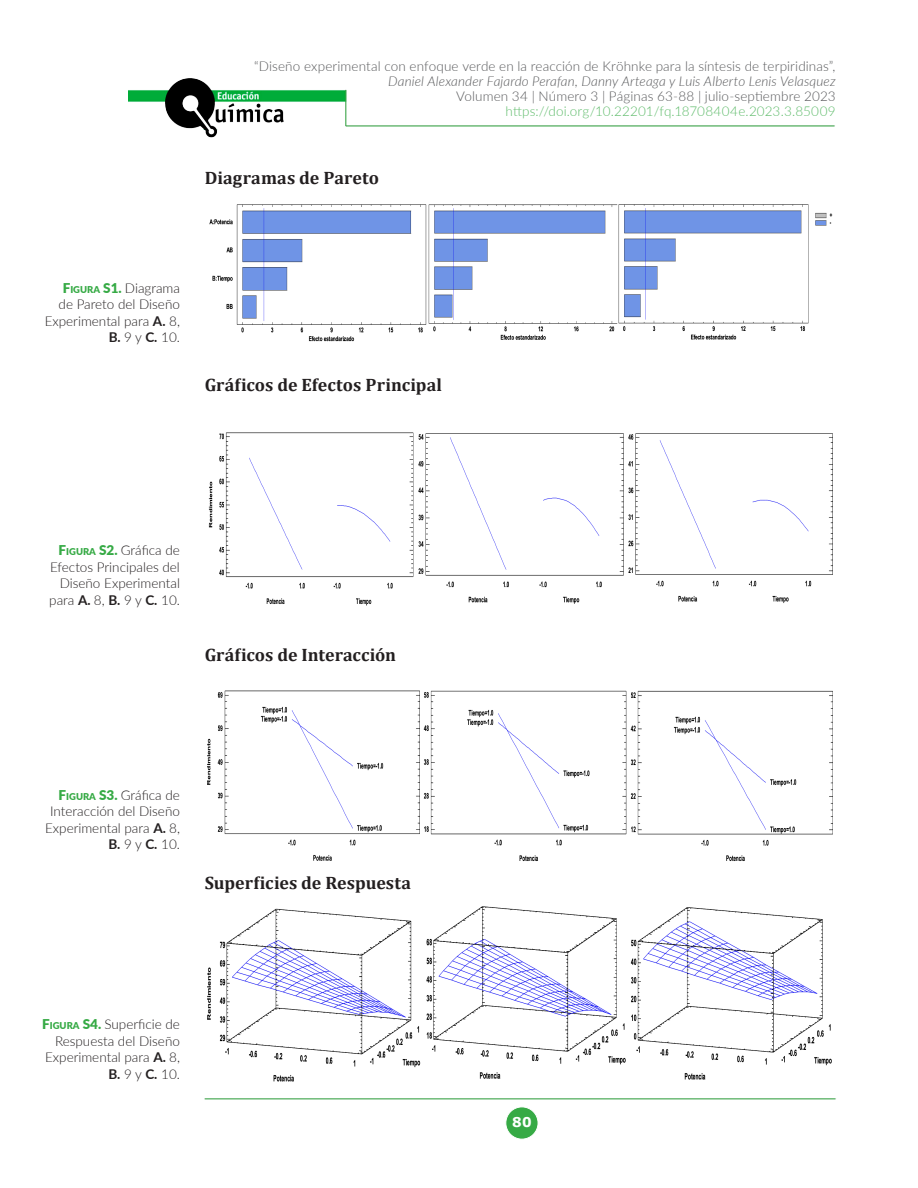
<style>
.page{position:relative;width:918px;height:1188px;background:#fff}
.page>*{position:absolute;margin:0;border:0;box-sizing:border-box;transform-origin:0 0}
.Subtitulo{font:700 18px "Cambria";color:#231f20}
.PieImg{font:300 13.5px/16.5px "Lato";color:#231f20;text-align:right}
.t1{font:300 13.5px "Lato";letter-spacing:.005em;color:#57585a}
.t2{font:italic 300 13.5px "Lato";letter-spacing:.01em;color:#57585a}
.t3{font:300 13.5px "Lato";letter-spacing:.01em;color:#5ebb6a}
.t4{font:700 13.5px "Verdana";color:#fff}
.s1{font-weight:900;color:#36aa45}
.s2{font-weight:900;font-size:9.45px;color:#36aa45}
.s3{font-weight:700}
</style>
<div class="page">
<img style="left:128px;top:78px;width:217px;height:59px">
<hr style="left:345px;top:125px;width:491px;height:2px;background:#85c38d">
<hr style="left:346px;top:126px;width:489px;height:1px;background:#36aa45">
<hr style="left:345px;top:89px;width:2px;height:38px;background:#231f20;opacity:.44">
<hr style="left:346px;top:90px;width:1px;height:36px;background:#36aa45">
<div style="left:506px;top:1107px;width:32px;height:32px;background:#36aa45;border-radius:50%"></div>
<div style="left:505px;top:1107px;width:33px;height:33px;border:1px solid #fff;border-radius:50%"></div>
<hr style="left:204px;top:1098px;width:632px;height:2px;background:#76be7f">
<hr style="left:205px;top:1099px;width:631px;height:1px;background:#36aa45">
<img style="left:209px;top:204px;width:624px;height:138px">
<img style="left:208px;top:432px;width:625px;height:174px">
<img style="left:207px;top:690px;width:626px;height:171px">
<img style="left:207px;top:906px;width:625px;height:176px">
<p class="t1" style="left:254px;top:56px;width:583px">“Diseño experimental con enfoque verde en la reacción de Kröhnke para la síntesis de terpiridinas”,</p>
<p class="t2" style="left:388px;top:71px;width:449px">Daniel Alexander Fajardo Perafan, Danny Arteaga y Luis Alberto Lenis Velasquez</p>
<p class="t1" style="left:456px;top:86px;width:381px">Volumen 34 | Número 3 | Páginas 63-88 | julio-septiembre 2023</p>
<p class="t3" style="left:506px;top:101px;width:332px">https://doi.org/10.22201/fq.18708404e.2023.3.85009</p>
<p class="Subtitulo" style="left:205px;top:165px;width:176px">Diagramas de Pareto</p>
<p class="PieImg" style="left:45px;top:279px;width:137px"><span class="s1">F</span><span class="s2">IGURA</span> <span class="s1">S1.</span> Diagrama<br>de Pareto del Diseño<br>Experimental para <span class="s3">A.</span> 8,<br><span class="s3">B.</span> 9 y <span class="s3">C.</span> 10.</p>
<p class="Subtitulo" style="left:205px;top:372px;width:239px">Gráficos de Efectos Principal</p>
<p class="PieImg" style="left:49px;top:542px;width:132px"><span class="s1">F</span><span class="s2">IGURA</span> <span class="s1">S2.</span> Gráfica de<br>Efectos Principales del<br>Diseño Experimental para <span class="s3">A.</span> 8, <span class="s3">B.</span> 9 y <span class="s3">C.</span> 10.</p>
<p class="Subtitulo" style="left:205px;top:642px;width:193px">Gráficos de Interacción</p>
<p class="PieImg" style="left:45px;top:786px;width:136px"><span class="s1">F</span><span class="s2">IGURA</span> <span class="s1">S3.</span> Gráfica de<br>Interacción del Diseño<br>Experimental para <span class="s3">A.</span> 8,<br><span class="s3">B.</span> 9 y <span class="s3">C.</span> 10.</p>
<p class="Subtitulo" style="left:205px;top:870px;width:208px">Superficies de Respuesta</p>
<p class="PieImg" style="left:42px;top:1016px;width:139px"><span class="s1">F</span><span class="s2">IGURA</span> <span class="s1">S4.</span> Superficie de<br>Respuesta del Diseño<br>Experimental para <span class="s3">A.</span> 8,<br><span class="s3">B.</span> 9 y <span class="s3">C.</span> 10.</p>
<p class="t4" style="left:512px;top:1113px;width:21px">80</p>
</div>
